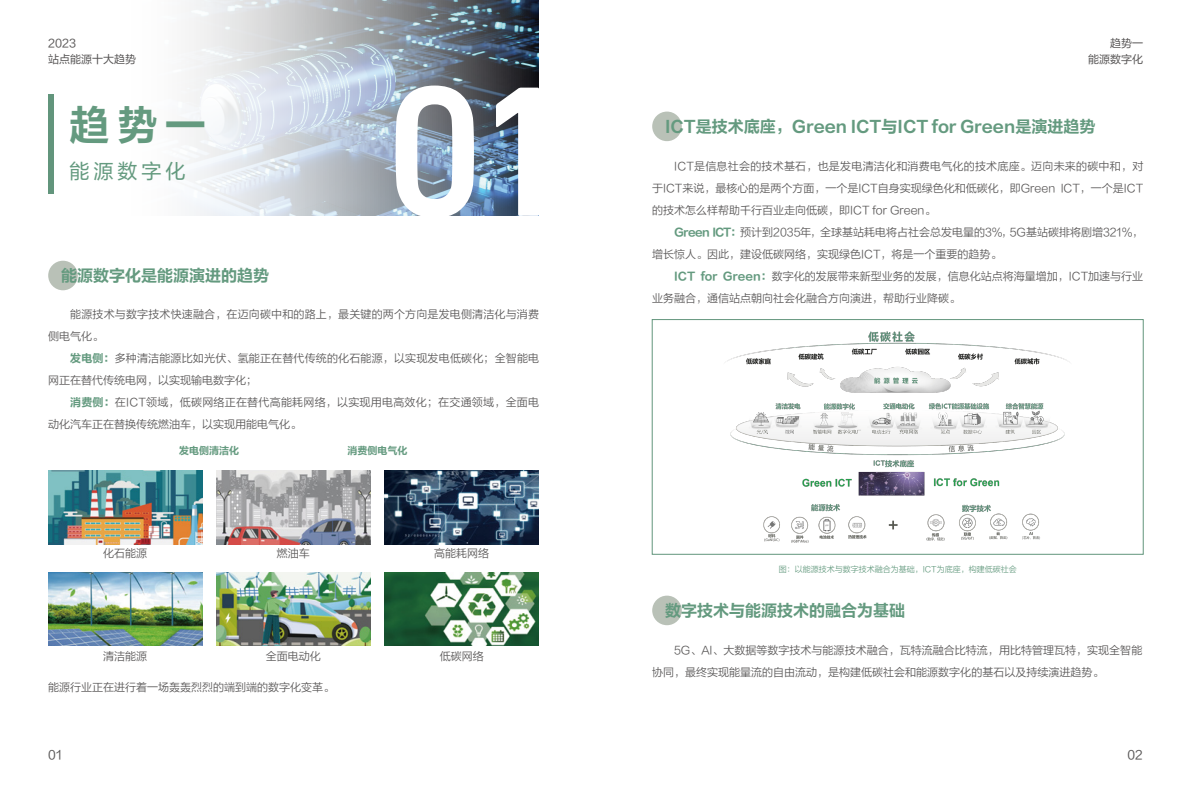
<style>
.page{position:relative;width:1191px;height:808px;background:#fff}
.page>*{position:absolute;margin:0;border:0;box-sizing:border-box;transform-origin:0 0}
.t1{font:500 188.6px "DIN Next LT Pro";color:#fff}
.t2{font:40px "FZLTCHJW GB1 0";color:#649a7f}
.t3{font:20px "FZLTHJW GB1 0";letter-spacing:.2em;color:#649a7f}
.t4{font:16px "FZLTCHJW GB1 0";color:#649a7f}
.t5{font:12px "FZLTHJW GB1 0";color:#595757}
.t6{font:11px/22px "FZLTXIHJW GB1 0";color:#595757}
.t7{font:11px/22px "FZLTXIHJW GB1 0";letter-spacing:.02em;color:#595757}
.t8{font:11px/16px "FZLTHJW GB1 0";color:#595757;text-align:right}
.t9{font:10px "FZLTCHJW GB1 0";color:#649a7f}
.t10{font:8px "FZLTXIHJW GB1 0";color:#649a7f}
.s1{font-family:"FZLTCHJW GB1 0";color:#649a7f}
</style>
<div class="page">
<img style="left:727px;top:331px;width:340px;height:212px">
<div style="left:48px;top:261px;width:30px;height:29px;background:#b9c1b7;border-radius:50%"></div>
<div style="left:652px;top:112px;width:30px;height:29px;background:#b9c1b7;border-radius:50%"></div>
<div style="left:652px;top:596px;width:30px;height:29px;background:#b9c1b7;border-radius:50%"></div>
<img style="left:189px;top:0;width:350px;height:216px">
<img style="left:48px;top:471px;width:154px;height:73px">
<img style="left:216px;top:471px;width:154px;height:73px">
<img style="left:385px;top:471px;width:153px;height:73px">
<img style="left:48px;top:572px;width:154px;height:73px">
<img style="left:216px;top:572px;width:154px;height:73px">
<img style="left:385px;top:572px;width:153px;height:73px">
<div style="left:651px;top:319px;width:492px;height:236px;border:1px solid #62957c"></div>
<div style="left:48px;top:94px;width:6px;height:100px;background:#62957c"></div>
<p class="t8" style="left:48px;top:36px;width:90px;text-align:left">2023<br>站点能源十大趋势</p>
<h2 class="t2" style="left:70px;top:103px;width:137px">趋势一</h2>
<h3 class="t3" style="left:70px;top:160px;width:117px">能源数字化</h3>
<h3 class="t4" style="left:61px;top:266px;width:209px">能源数字化是能源演进的趋势</h3>
<h1 class="t1" style="left:383px;top:42px;width:193px">01</h1>
<p class="t6" style="left:48px;top:304px;width:492px;text-indent:22px">能源技术与数字技术快速融合，在迈向碳中和的路上，最关键的两个方向是发电侧清洁化与消费侧电气化。</p>
<p class="t6" style="left:48px;top:348px;width:492px;text-indent:22px"><span class="s1">发电侧：</span>多种清洁能源比如光伏、氢能正在替代传统的化石能源，以实现发电低碳化；全智能电网正在替代传统电网，以实现输电数字化；</p>
<p class="t7" style="left:48px;top:392px;width:492px;text-indent:22px"><span class="s1">消费侧：</span>在ICT领域，低碳网络正在替代高能耗网络，以实现用电高效化；在交通领域，全面电动化汽车正在替换传统燃油车，以实现用能电气化。</p>
<p class="t9" style="left:179px;top:445px;width:61px">发电侧清洁化</p>
<p class="t9" style="left:347px;top:445px;width:61px">消费侧电气化</p>
<p class="t6" style="left:103px;top:543px;width:45px">化石能源</p>
<p class="t6" style="left:277px;top:543px;width:34px">燃油车</p>
<p class="t6" style="left:434px;top:543px;width:56px">高能耗网络</p>
<p class="t6" style="left:103px;top:645px;width:45px">清洁能源</p>
<p class="t6" style="left:266px;top:645px;width:56px">全面电动化</p>
<p class="t6" style="left:440px;top:645px;width:45px">低碳网络</p>
<p class="t6" style="left:48px;top:677px;width:288px">能源行业正在进行着一场轰轰烈烈的端到端的数字化变革。</p>
<p class="t8" style="left:1088px;top:36px;width:56px">趋势一<br>能源数字化</p>
<h3 class="t4" style="left:665px;top:118px;width:432px">ICT是技术底座，Green ICT与ICT for Green是演进趋势</h3>
<p class="t6" style="left:652px;top:155px;width:492px;text-align:justify;text-indent:22px">ICT是信息社会的技术基石，也是发电清洁化和消费电气化的技术底座。迈向未来的碳中和，对于ICT来说，最核心的是两个方面，一个是ICT自身实现绿色化和低碳化，即Green ICT，一个是ICT的技术怎么样帮助千行百业走向低碳，即ICT for Green。</p>
<p class="t6" style="left:652px;top:221px;width:492px;text-indent:22px"><span class="s1">Green ICT：</span>预计到2035年，全球基站耗电将占社会总发电量的3%，5G基站碳排将剧增321%，增长惊人。因此，建设低碳网络，实现绿色ICT，将是一个重要的趋势。</p>
<p class="t6" style="left:652px;top:265px;width:492px;text-indent:22px"><span class="s1">ICT for Green：</span>数字化的发展带来新型业务的发展，信息化站点将海量增加，ICT加速与行业业务融合，通信站点朝向社会化融合方向演进，帮助行业降碳。</p>
<p class="t10" style="left:778px;top:565px;width:240px">图：以能源技术与数字技术融合为基础，ICT为底座，构建低碳社会</p>
<h3 class="t4" style="left:665px;top:602px;width:241px">数字技术与能源技术的融合为基础</h3>
<p class="t6" style="left:652px;top:639px;width:491px;text-indent:22px">5G、AI、大数据等数字技术与能源技术融合，瓦特流融合比特流，用比特管理瓦特，实现全智能协同，最终实现能量流的自由流动，是构建低碳社会和能源数字化的基石以及持续演进趋势。</p>
<p class="t5" style="left:48px;top:748px;width:15px">01</p>
<p class="t5" style="left:1127px;top:748px;width:17px">02</p>
</div>
